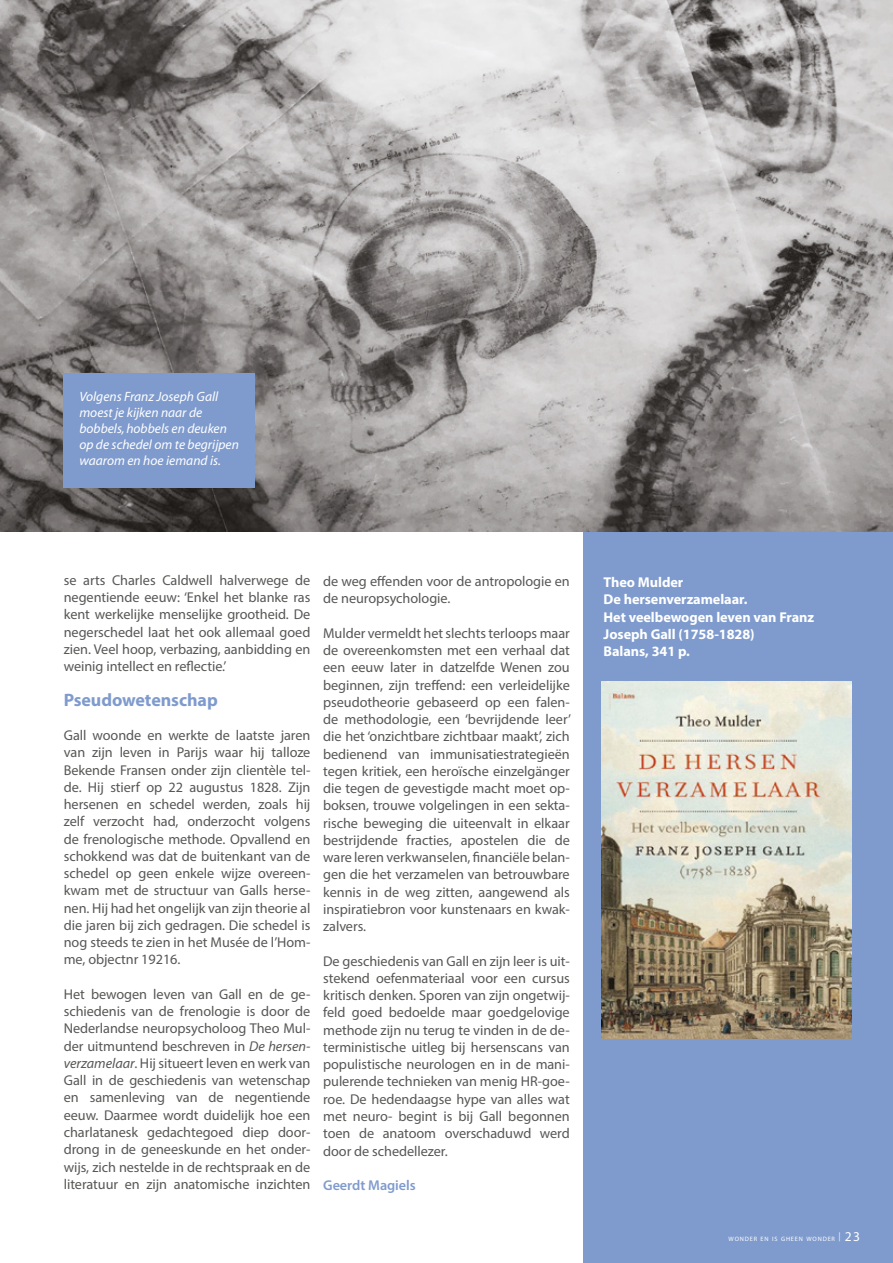
<style>
.page{position:relative;width:893px;height:1263px;background:#fff}
.page>*{position:absolute;margin:0;border:0;box-sizing:border-box;transform-origin:0 0}
.t1{font:700 18px "Myriad Pro";letter-spacing:-.005em;color:#7f9bcd}
.t2{font:14.25px/17.2px "Myriad Pro";letter-spacing:-.005em;color:#575756;text-align:justify}
.t3{font:700 14.25px/17.2px "Myriad Pro";letter-spacing:-.005em;color:#fff}
.t4{font:600 14.25px "Myriad Pro";letter-spacing:-.005em;color:#7f9bcd}
.t5{font:italic 13.5px/16.2px "Myriad";color:#fff}
.t6{font:6.3px "Myriad Pro";letter-spacing:.13em;color:#fff}
.s1{font-style:italic}
.s2{font-size:13.5px}
</style>
<div class="page">
<div style="left:584px;top:520px;width:309px;height:743px;background:#7f9bcd"></div>
<img style="left:0;top:0;width:893px;height:531px">
<img style="left:602px;top:681px;width:249px;height:358px">
<div style="left:64px;top:373px;width:191px;height:115px;background:#7f9bcd"></div>
<p class="t5" style="left:79px;top:389px;width:161px">Volgens Franz Joseph Gall moest je kijken naar de bobbels, hobbels en deuken op de schedel om te begrijpen waarom en hoe iemand is.</p>
<p class="t2" style="left:64px;top:571px;width:248px">se arts Charles Caldwell halverwege de negentiende eeuw: ‘Enkel het blanke ras kent werkelijke menselijke grootheid. De negerschedel laat het ook allemaal goed zien. Veel hoop, verbazing, aanbidding en weinig intellect en reflectie.’</p>
<p class="t1" style="left:64px;top:688px;width:155px">Pseudowetenschap</p>
<p class="t2" style="left:64px;top:726px;width:248px">Gall woonde en werkte de laatste jaren van zijn leven in Parijs waar hij talloze Bekende Fransen onder zijn clientèle tel&shy;de. Hij stierf op 22 augustus 1828. Zijn hersenen en schedel werden, zoals hij zelf verzocht had, onderzocht volgens de frenologische methode. Opvallend en schokkend was dat de buitenkant van de schedel op geen enkele wijze overeen&shy;kwam met de structuur van Galls herse&shy;nen. Hij had het ongelijk van zijn theorie al die jaren bij zich gedragen. Die schedel is nog steeds te zien in het Musée de l’Hom&shy;me, objectnr 19216.</p>
<p class="t2" style="left:64px;top:985px;width:248px">Het bewogen leven van Gall en de ge&shy;schiedenis van de frenologie is door de Nederlandse neuropsycholoog Theo Mul&shy;der uitmuntend beschreven in <span class="s1">De hersen&shy;verzamelaar</span>. Hij situeert leven en werk van Gall in de geschiedenis van wetenschap en samenleving van de negentiende eeuw. Daarmee wordt duidelijk hoe een charlatanesk gedachtegoed diep door&shy;drong in de geneeskunde en het onder&shy;wijs, zich nestelde in de rechtspraak en de literatuur en zijn anatomische inzichten</p>
<p class="t2" style="left:323px;top:572px;width:248px">de weg effenden voor de antropologie en de neuropsychologie.</p>
<p class="t2" style="left:323px;top:624px;width:249px">Mulder vermeldt het slechts terloops maar de overeenkomsten met een verhaal dat een eeuw later in datzelfde Wenen zou beginnen, zijn treffend: een verleidelijke pseudotheorie gebaseerd op een falen&shy;de methodologie, een ‘bevrijdende leer’ die het ‘onzichtbare zichtbaar maakt’, zich bedienend van immunisatiestrategieën tegen kritiek, een heroïsche einzelgänger die tegen de gevestigde macht moet op&shy;boksen, trouwe volgelingen in een sekta&shy;rische beweging die uiteenvalt in elkaar bestrijdende fracties, apostelen die de ware leren verkwanselen, financiële belan&shy;gen die het verzamelen van betrouwbare kennis in de weg zitten, aangewend als inspiratiebron voor kunstenaars en kwak&shy;zalvers.</p>
<p class="t2" style="left:323px;top:952px;width:248px">De geschiedenis van Gall en zijn leer is uit&shy;stekend oefenmateriaal voor een cursus kritisch denken. Sporen van zijn ongetwij&shy;feld goed bedoelde maar goedgelovige methode zijn nu terug te vinden in de de&shy;terministische uitleg bij hersenscans van populistische neurologen en in de mani&shy;pulerende technieken van menig HR-goe&shy;roe. De hedendaagse hype van alles wat met neuro- begint is bij Gall begonnen toen de anatoom overschaduwd werd door de schedellezer.</p>
<p class="t4" style="left:323px;top:1176px;width:94px">Geerdt Magiels</p>
<p class="t3" style="left:604px;top:573px;width:212px">Theo Mulder<br>De hersenverzamelaar.<br>Het veelbewogen leven van Franz<br>Joseph Gall (1758-1828)<br>Balans, 341 p.</p>
<p class="t6" style="left:728px;top:1235px;width:133px">WONDER EN IS GHEEN WONDER <sup>|</sup> <span class="s2">23</span></p>
</div>
